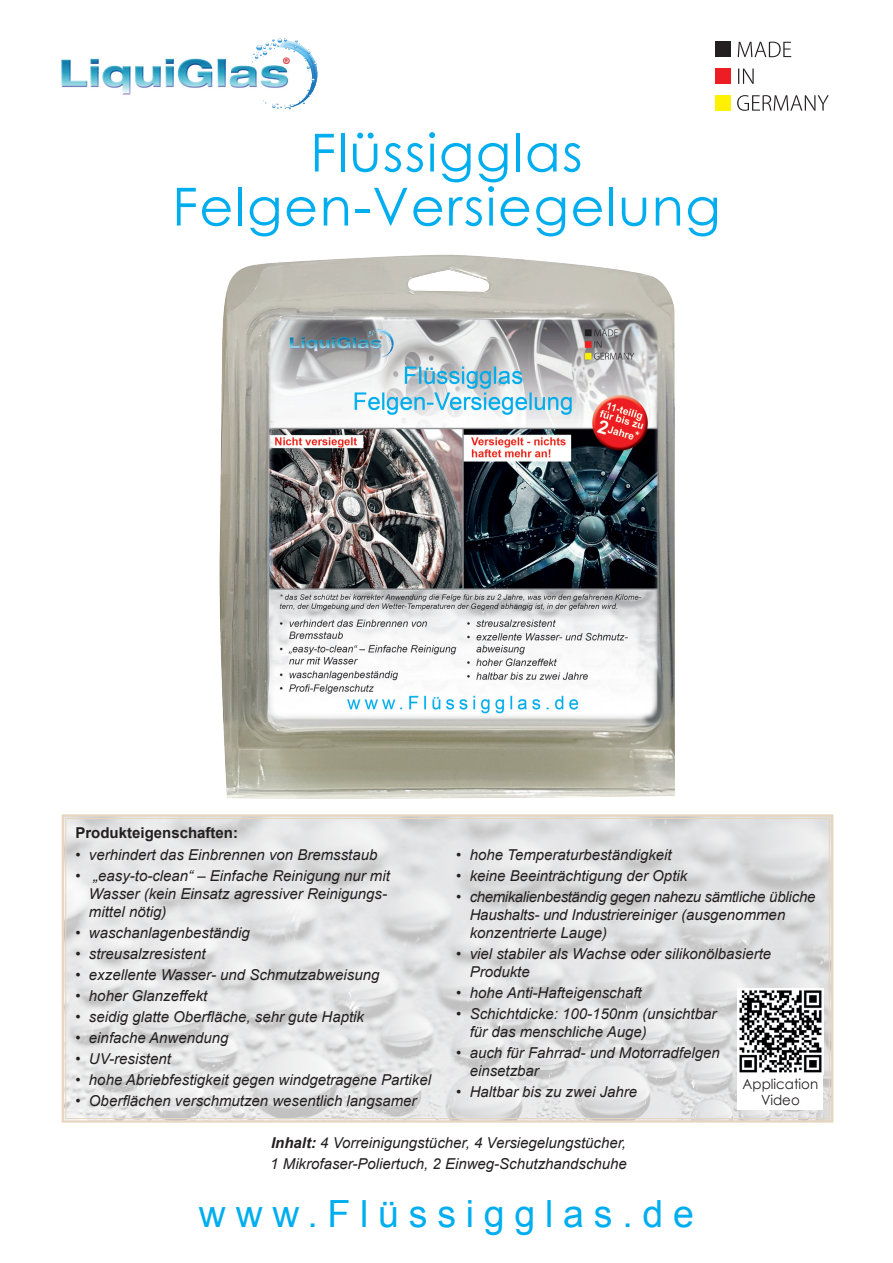
<style>
.page{position:relative;width:893px;height:1263px;background:#fff}
.page>*{position:absolute;margin:0;border:0;box-sizing:border-box;transform-origin:0 0}
.t1{font:52.5px/54px "Century Gothic";letter-spacing:.03em;color:#00aeef;text-align:center}
.t2{font:37.5px "Arial";letter-spacing:.26em;color:#00aeef}
.t3{font:italic 15px/18px "Arial";color:#231f20}
.t4{font:700 15px "Arial";color:#231f20}
.t5{font:13.95px/16px "Century Gothic";color:#231f20;text-align:center;scale:.96 1}
.t6{font:900 condensed 9.15px "Frutiger";color:#d1232a}
.s1{font-weight:700}
</style>
<div class="page">
<img style="left:61px;top:58px;width:191px;height:37px">
<svg style="left:252px;top:38px;width:66px;height:71px"></svg>
<svg style="left:737px;top:42px;width:92px;height:69px"></svg>
<div style="left:716px;top:69px;width:15px;height:15px;background:#ee1d23"></div>
<div style="left:716px;top:42px;width:15px;height:15px;background:#231f20"></div>
<div style="left:716px;top:95px;width:15px;height:16px;background:#fff101"></div>
<svg style="left:61px;top:814px;width:773px;height:309px;background:#e1e1e2"></svg>
<div style="left:738px;top:989px;width:85px;height:121px;background:#fff"></div>
<img style="left:739px;top:990px;width:83px;height:83px">
<img style="left:191px;top:254px;width:511px;height:574px">
<p class="t6" style="left:283px;top:55px;width:9px">®</p>
<h1 class="t1" style="left:172px;top:125px;width:550px">Flüssigglas<br>Felgen-Versiegelung</h1>
<p class="t4" style="left:75px;top:823px;width:164px">Produkteigenschaften:</p>
<p class="t3" style="left:75px;top:846px;width:303px">• verhindert das Einbrennen von Bremsstaub</p>
<p class="t3" style="left:89px;top:867px;width:302px;text-indent:-14px">• „easy-to-clean“ – Einfache Reinigung nur mit<br>Wasser (kein Einsatz agressiver Reinigungs&shy;mittel nötig)</p>
<p class="t3" style="left:75px;top:924px;width:176px">• waschanlagenbeständig</p>
<p class="t3" style="left:75px;top:945px;width:132px">• streusalzresistent</p>
<p class="t3" style="left:75px;top:966px;width:305px">• exzellente Wasser- und Schmutzabweisung</p>
<p class="t3" style="left:75px;top:987px;width:133px">• hoher Glanzeffekt</p>
<p class="t3" style="left:75px;top:1008px;width:290px">• seidig glatte Oberfläche, sehr gute Haptik</p>
<p class="t3" style="left:75px;top:1029px;width:155px">• einfache Anwendung</p>
<p class="t3" style="left:75px;top:1050px;width:97px">• UV-resistent</p>
<p class="t3" style="left:75px;top:1071px;width:357px">• hohe Abriebfestigkeit gegen windgetragene Partikel</p>
<p class="t3" style="left:75px;top:1092px;width:343px">• Oberflächen verschmutzen wesentlich langsamer</p>
<p class="t3" style="left:456px;top:846px;width:217px">• hohe Temperaturbeständigkeit</p>
<p class="t3" style="left:456px;top:867px;width:233px">• keine Beeinträchtigung der Optik</p>
<p class="t3" style="left:470px;top:888px;width:347px;text-indent:-13px">• chemikalienbeständig gegen nahezu sämtliche übliche<br>Haushalts- und Industriereiniger (ausgenommen konzentrierte Lauge)</p>
<p class="t3" style="left:470px;top:945px;width:303px;text-indent:-13px">• viel stabiler als Wachse oder silikonölbasierte<br>Produkte</p>
<p class="t3" style="left:456px;top:984px;width:187px">• hohe Anti-Hafteigenschaft</p>
<p class="t3" style="left:470px;top:1005px;width:248px;text-indent:-14px">• Schichtdicke: 100-150nm (unsichtbar für das menschliche Auge)</p>
<p class="t3" style="left:470px;top:1044px;width:252px;text-indent:-14px">• auch für Fahrrad- und Motorradfelgen einsetzbar</p>
<p class="t3" style="left:456px;top:1083px;width:183px">• Haltbar bis zu zwei Jahre</p>
<p class="t5" style="left:743px;top:1075px;width:80px">Application<br>Video</p>
<p class="t3" style="left:270px;top:1133px;width:358px;line-height:21px"><span class="s1">Inhalt:</span> 4 Vorreinigungstücher, 4 Versiegelungstücher,<br>1 Mikrofaser-Poliertuch, 2 Einweg-Schutzhandschuhe</p>
<h2 class="t2" style="left:199px;top:1189px;width:497px">www.Flüssigglas.de</h2>
</div>
